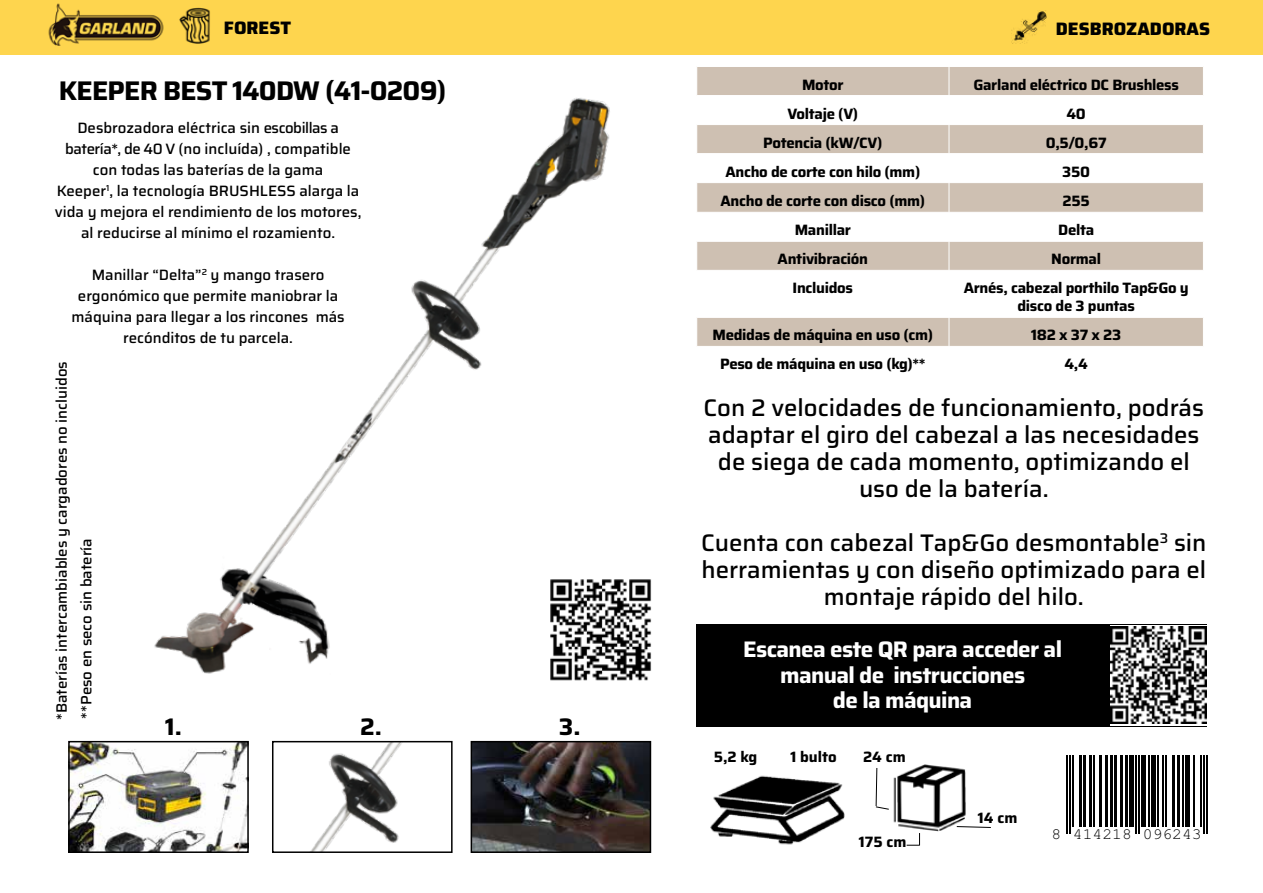
<style>
.page{position:relative;width:1263px;height:893px;background:#fff}
.page>*{position:absolute;margin:0;border:0;box-sizing:border-box;transform-origin:0 0}
.t1{font:700 27px "Saira";letter-spacing:-.03em;color:#000}
.t2{font:500 24px/27px "Saira";color:#000;text-align:center}
.t3{font:700 24px "Saira";color:#000}
.t4{font:700 22.5px/25.5px "Saira";letter-spacing:-.03em;color:#fff;text-align:center}
.t5{font:800 18px "Saira";color:#000}
.t6{font:15.75px "Helvetica";color:#000;scale:1.04 1}
.t7{font:500 15px/21px "Saira";color:#000;text-align:center}
.t8{font:700 15px/18px "Saira";letter-spacing:-.02em;color:#000;text-align:center}
.t9{font:700 15px/16.5px "Saira";letter-spacing:-.01em;color:#fff;text-align:center}
</style>
<div class="page">
<svg style="left:697px;top:67px;width:506px;height:279px;fill:#cfc2b4"></svg>
<hr style="left:949px;top:271px;width:1px;height:46px;background:#fff">
<hr style="left:696px;top:95px;width:253px;height:1px;background:#fff">
<hr style="left:949px;top:95px;width:254px;height:1px;background:#fff">
<hr style="left:696px;top:124px;width:253px;height:1px;background:#fff">
<hr style="left:696px;top:153px;width:253px;height:1px;background:#fff">
<hr style="left:949px;top:124px;width:254px;height:1px;background:#fff">
<hr style="left:949px;top:153px;width:254px;height:1px;background:#fff">
<hr style="left:696px;top:182px;width:253px;height:1px;background:#fff">
<hr style="left:696px;top:212px;width:253px;height:1px;background:#fff">
<hr style="left:949px;top:182px;width:254px;height:1px;background:#fff">
<hr style="left:949px;top:212px;width:254px;height:1px;background:#fff">
<hr style="left:696px;top:241px;width:253px;height:1px;background:#fff">
<hr style="left:696px;top:270px;width:253px;height:1px;background:#fff">
<svg style="left:949px;top:67px;width:1px;height:203px"></svg>
<hr style="left:949px;top:241px;width:254px;height:1px;background:#fff">
<hr style="left:949px;top:270px;width:254px;height:1px;background:#fff">
<hr style="left:696px;top:317px;width:253px;height:1px;background:#fff">
<svg style="left:949px;top:318px;width:1px;height:28px"></svg>
<hr style="left:949px;top:317px;width:254px;height:1px;background:#fff">
<hr style="left:1067px;top:755px;width:1px;height:72px;background:#000">
<hr style="left:1070px;top:755px;width:1px;height:72px;background:#000">
<hr style="left:1072px;top:755px;width:2px;height:72px;background:#000">
<hr style="left:1078px;top:755px;width:3px;height:72px;background:#000">
<hr style="left:1083px;top:755px;width:3px;height:72px;background:#000">
<hr style="left:1089px;top:755px;width:3px;height:72px;background:#000">
<hr style="left:1093px;top:755px;width:2px;height:72px;background:#000">
<hr style="left:1099px;top:755px;width:3px;height:72px;background:#000">
<hr style="left:1105px;top:755px;width:3px;height:72px;background:#000">
<hr style="left:1110px;top:755px;width:3px;height:72px;background:#000">
<hr style="left:1114px;top:755px;width:3px;height:72px;background:#000">
<hr style="left:1120px;top:755px;width:3px;height:72px;background:#000">
<hr style="left:1125px;top:755px;width:3px;height:72px;background:#000">
<hr style="left:1129px;top:755px;width:4px;height:72px;background:#000">
<hr style="left:1135px;top:755px;width:1px;height:72px;background:#000">
<hr style="left:1138px;top:755px;width:1px;height:72px;background:#000">
<hr style="left:1141px;top:755px;width:4px;height:72px;background:#000">
<hr style="left:1148px;top:755px;width:2px;height:72px;background:#000">
<div style="left:1151px;top:755px;width:5px;height:72px;background:#000"></div>
<hr style="left:1157px;top:755px;width:2px;height:72px;background:#000">
<hr style="left:1162px;top:755px;width:1px;height:72px;background:#000">
<hr style="left:1165px;top:755px;width:1px;height:72px;background:#000">
<hr style="left:1172px;top:755px;width:3px;height:72px;background:#000">
<hr style="left:1177px;top:755px;width:3px;height:72px;background:#000">
<hr style="left:1183px;top:755px;width:1px;height:72px;background:#000">
<hr style="left:1186px;top:755px;width:4px;height:72px;background:#000">
<hr style="left:1193px;top:755px;width:1px;height:72px;background:#000">
<hr style="left:1200px;top:755px;width:2px;height:72px;background:#000">
<hr style="left:1203px;top:755px;width:2px;height:72px;background:#000">
<hr style="left:1206px;top:755px;width:2px;height:72px;background:#000">
<svg style="left:1067px;top:827px;width:4px;height:7px"></svg>
<svg style="left:1135px;top:827px;width:4px;height:7px"></svg>
<svg style="left:1203px;top:827px;width:5px;height:7px"></svg>
<img style="left:710px;top:775px;width:135px;height:70px">
<img style="left:893px;top:764px;width:73px;height:81px">
<div style="left:0;top:0;width:1263px;height:54px;background:#fed54e"></div>
<svg style="left:875px;top:768px;width:14px;height:42px"></svg>
<svg style="left:907px;top:833px;width:13px;height:13px"></svg>
<svg style="left:956px;top:826px;width:35px;height:2px"></svg>
<img style="left:48px;top:3px;width:116px;height:43px">
<img style="left:1011px;top:10px;width:35px;height:33px">
<img style="left:179px;top:7px;width:31px;height:37px">
<img style="left:474px;top:750px;width:174px;height:100px">
<div style="left:471px;top:741px;width:180px;height:112px;border:2px solid #000"></div>
<img style="left:311px;top:750px;width:88px;height:100px">
<div style="left:272px;top:741px;width:181px;height:112px;border:2px solid #000"></div>
<img style="left:68px;top:75px;width:644px;height:675px">
<img style="left:550px;top:578px;width:102px;height:103px">
<div style="left:696px;top:624px;width:511px;height:102px;background:#000"></div>
<svg style="left:1110px;top:625px;width:97px;height:101px"></svg>
<img style="left:1110px;top:627px;width:97px;height:97px">
<img style="left:71px;top:744px;width:175px;height:106px">
<div style="left:68px;top:741px;width:181px;height:112px;border:2px solid #000"></div>
<p class="t5" style="left:224px;top:13px;width:69px">FOREST</p>
<h1 class="t1" style="left:59px;top:69px;width:389px">KEEPER BEST 140DW (41-0209)</h1>
<p class="t7" style="left:55px;top:117px;width:308px">Desbrozadora eléctrica sin escobillas a batería*, de 40 V (no incluída) , compatible con todas las baterías de la gama<br>Keeper<sup>1</sup>, la tecnología BRUSHLESS alarga la vida y mejora el rendimiento de los motores, al reducirse al mínimo el rozamiento.</p>
<p class="t7" style="left:71px;top:264px;width:275px">Manillar “Delta”<sup>2</sup> y mango trasero ergonómico que permite maniobrar la máquina para llegar a los rincones más recónditos de tu parcela.</p>
<p class="t7" style="left:49px;top:720px;width:361px;line-height:24.6px;text-align:left;rotate:-90deg">*Baterías intercambiables y cargadores no incluidos **Peso en seco sin batería</p>
<h2 class="t3" style="left:165px;top:707px;width:18px">1.</h2>
<h2 class="t3" style="left:360px;top:707px;width:23px">2.</h2>
<h2 class="t3" style="left:559px;top:707px;width:23px">3.</h2>
<p class="t5" style="left:1056px;top:14px;width:156px">DESBROZADORAS</p>
<p class="t8" style="left:802px;top:75px;width:43px">Motor</p>
<p class="t8" style="left:973px;top:75px;width:207px">Garland eléctrico DC Brushless</p>
<p class="t8" style="left:787px;top:104px;width:72px">Voltaje (V)</p>
<p class="t8" style="left:1066px;top:104px;width:21px">40</p>
<p class="t8" style="left:763px;top:133px;width:121px">Potencia (kW/CV)</p>
<p class="t8" style="left:1046px;top:133px;width:62px">0,5/0,67</p>
<p class="t8" style="left:725px;top:162px;width:196px">Ancho de corte con hilo (mm)</p>
<p class="t8" style="left:1062px;top:162px;width:29px">350</p>
<p class="t8" style="left:720px;top:191px;width:206px">Ancho de corte con disco (mm)</p>
<p class="t8" style="left:1062px;top:191px;width:29px">255</p>
<p class="t8" style="left:795px;top:221px;width:58px">Manillar</p>
<p class="t8" style="left:1058px;top:221px;width:38px">Delta</p>
<p class="t8" style="left:778px;top:250px;width:92px">Antivibración</p>
<p class="t8" style="left:1051px;top:250px;width:51px">Normal</p>
<p class="t8" style="left:793px;top:279px;width:62px">Incluidos</p>
<p class="t8" style="left:964px;top:279px;width:227px">Arnés, cabezal porthilo Tap&amp;Go y disco de 3 puntas</p>
<p class="t8" style="left:712px;top:326px;width:222px">Medidas de máquina en uso (cm)</p>
<p class="t8" style="left:1031px;top:326px;width:91px">182 x 37 x 23</p>
<p class="t8" style="left:720px;top:355px;width:207px">Peso de máquina en uso (kg)**</p>
<p class="t8" style="left:1064px;top:355px;width:25px">4,4</p>
<h2 class="t2" style="left:703px;top:393px;width:502px">Con 2 velocidades de funcionamiento, podrás adaptar el giro del cabezal a las necesidades de siega de cada momento, optimizando el uso de la batería.</h2>
<h2 class="t2" style="left:701px;top:528px;width:507px">Cuenta con cabezal Tap&amp;Go desmontable<sup>3</sup> sin herramientas y con diseño optimizado para el montaje rápido del hilo.</h2>
<p class="t9" style="left:715px;top:631px;width:116px">Escanea este QR para acceder al manual de</p>
<h3 class="t4" style="left:743px;top:636px;width:320px">Escanea este QR para acceder al manual de instrucciones<br>de la máquina</h3>
<p class="t8" style="left:714px;top:747px;width:45px">5,2 kg</p>
<p class="t8" style="left:790px;top:747px;width:48px">1 bulto</p>
<p class="t8" style="left:863px;top:747px;width:44px">24 cm</p>
<p class="t8" style="left:859px;top:832px;width:49px">175 cm</p>
<p class="t8" style="left:978px;top:808px;width:41px">14 cm</p>
<p class="t6" style="left:1051px;top:824px;width:146px">8 414218 096243</p>
</div>
